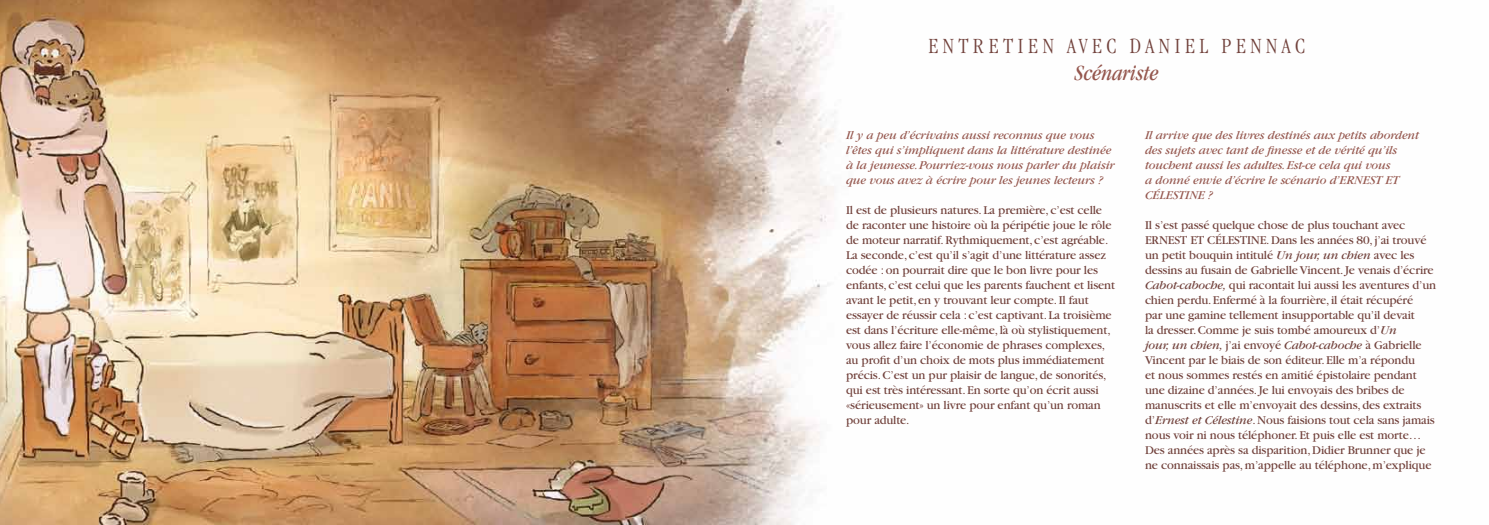
<style>
.page{position:relative;width:1489px;height:525px;background:#fff}
.page>*{position:absolute;margin:0;border:0;box-sizing:border-box;transform-origin:0 0}
.t1{font:300 condensed 22.38px "Garamond";letter-spacing:.2em;color:#71413b}
.t2{font:italic condensed 22.38px "Garamond";color:#95574e}
.t3{font:12.5px/15px "Garamond";letter-spacing:-.01em;color:#71413b}
.t4{font:italic 12.5px/15px "Garamond";letter-spacing:-.01em;color:#95574e}
.s1{font-style:italic}
</style>
<div class="page">
<img style="left:0;top:0;width:836px;height:524px">
<h1 class="t1" style="left:928px;top:33px;width:378px">ENTRETIEN AVEC DANIEL PENNAC</h1>
<h1 class="t2" style="left:1074px;top:60px;width:85px">Scénariste</h1>
<p class="t4" style="left:846px;top:128px;width:270px">Il y a peu d’écrivains aussi reconnus que vous l’êtes qui s’impliquent dans la littérature destinée à la jeunesse. Pourriez-vous nous parler du plaisir que vous avez à écrire pour les jeunes lecteurs ?</p>
<p class="t3" style="left:846px;top:203px;width:270px">Il est de plusieurs natures. La première, c’est celle de raconter une histoire où la péripétie joue le rôle de moteur narratif. Rythmiquement, c’est agréable.<br>La seconde, c’est qu’il s’agit d’une littérature assez codée : on pourrait dire que le bon livre pour les enfants, c’est celui que les parents fauchent et lisent avant le petit, en y trouvant leur compte. Il faut essayer de réussir cela : c’est captivant. La troisième est dans l’écriture elle-même, là où stylistiquement, vous allez faire l’économie de phrases complexes, au profit d’un choix de mots plus immédiatement précis. C’est un pur plaisir de langue, de sonorités, qui est très intéressant. En sorte qu’on écrit aussi «sérieusement» un livre pour enfant qu’un roman pour adulte.</p>
<p class="t4" style="left:1144px;top:128px;width:275px">Il arrive que des livres destinés aux petits abordent des sujets avec tant de finesse et de vérité qu’ils touchent aussi les adultes. Est-ce cela qui vous<br>a donné envie d’écrire le scénario d’ERNEST ET CÉLESTINE ?</p>
<p class="t3" style="left:1144px;top:218px;width:292px">Il s’est passé quelque chose de plus touchant avec ERNEST ET CÉLESTINE. Dans les années 80, j’ai trouvé un petit bouquin intitulé <span class="s1">Un jour, un chien</span> avec les dessins au fusain de Gabrielle Vincent. Je venais d’écrire <span class="s1">Cabot-caboche,</span> qui racontait lui aussi les aventures d’un chien perdu. Enfermé à la fourrière, il était récupéré<br>par une gamine tellement insupportable qu’il devait<br>la dresser. Comme je suis tombé amoureux d’<span class="s1">Un<br>jour, un chien,</span> j’ai envoyé <span class="s1">Cabot-caboche</span> à Gabrielle Vincent par le biais de son éditeur. Elle m’a répondu<br>et nous sommes restés en amitié épistolaire pendant une dizaine d’années. Je lui envoyais des bribes de manuscrits et elle m’envoyait des dessins, des extraits d’<span class="s1">Ernest et Célestine</span>. Nous faisions tout cela sans jamais nous voir ni nous téléphoner. Et puis elle est morte… Des années après sa disparition, Didier Brunner que je ne connaissais pas, m’appelle au téléphone, m’explique</p>
</div>
